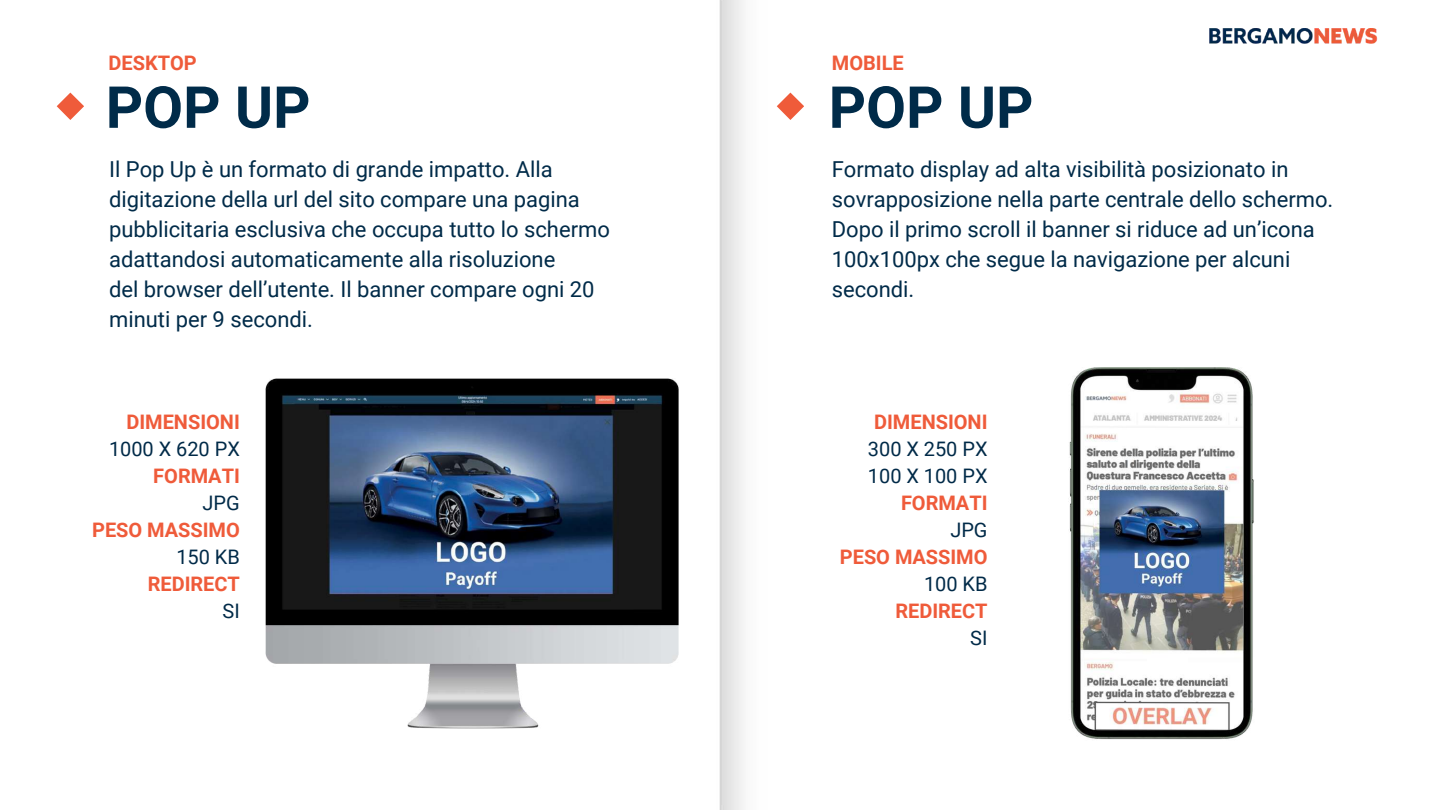
<style>
.page{position:relative;width:1440px;height:810px;background:#fff}
.page>*{position:absolute;margin:0;border:0;box-sizing:border-box;transform-origin:0 0}
.t1{font:700 58px "Roboto";color:#002b49}
.t2{font:22px/30px "Roboto";color:#002b49}
.t3{font:700 20px "Roboto";color:#ef5b3a}
.t4{font:20px/27px "Roboto";color:#002a48}
</style>
<div class="page">
<img style="left:56px;top:0;width:735px;height:810px">
<svg style="left:57px;top:93px;width:27px;height:27px"></svg>
<svg style="left:777px;top:93px;width:27px;height:27px"></svg>
<img style="left:1209px;top:28px;width:169px;height:16px">
<img style="left:1069px;top:367px;width:185px;height:372px">
<img style="left:265px;top:379px;width:414px;height:350px">
<p class="t3" style="left:109px;top:52px;width:90px">DESKTOP</p>
<h1 class="t1" style="left:106px;top:74px;width:206px">POP UP</h1>
<p class="t3" style="left:832px;top:52px;width:73px">MOBILE</p>
<h1 class="t1" style="left:829px;top:74px;width:206px">POP UP</h1>
<p class="t2" style="left:109px;top:154px;width:502px">Il Pop Up è un formato di grande impatto. Alla digitazione della url del sito compare una pagina pubblicitaria esclusiva che occupa tutto lo schermo adattandosi automaticamente alla risoluzione<br>del browser dell’utente. Il banner compare ogni 20 minuti per 9 secondi.</p>
<p class="t2" style="left:832px;top:154px;width:503px">Formato display ad alta visibilità posizionato in sovrapposizione nella parte centrale dello schermo.<br>Dopo il primo scroll il banner si riduce ad un’icona 100x100px che segue la navigazione per alcuni secondi.</p>
<p class="t3" style="left:126px;top:410px;width:115px">DIMENSIONI</p>
<p class="t4" style="left:109px;top:435px;width:132px">1000 X 620 PX</p>
<p class="t3" style="left:153px;top:464px;width:88px">FORMATI</p>
<p class="t4" style="left:203px;top:489px;width:39px">JPG</p>
<p class="t3" style="left:92px;top:518px;width:149px">PESO MASSIMO</p>
<p class="t4" style="left:176px;top:543px;width:65px">150 KB</p>
<p class="t3" style="left:148px;top:572px;width:94px">REDIRECT</p>
<p class="t4" style="left:223px;top:597px;width:19px">SI</p>
<p class="t3" style="left:874px;top:410px;width:115px">DIMENSIONI</p>
<p class="t4" style="left:868px;top:435px;width:121px">300 X 250 PX<br>100 X 100 PX</p>
<p class="t3" style="left:901px;top:491px;width:88px">FORMATI</p>
<p class="t4" style="left:950px;top:516px;width:39px">JPG</p>
<p class="t3" style="left:840px;top:545px;width:149px">PESO MASSIMO</p>
<p class="t4" style="left:924px;top:570px;width:65px">100 KB</p>
<p class="t3" style="left:895px;top:599px;width:94px">REDIRECT</p>
<p class="t4" style="left:970px;top:624px;width:19px">SI</p>
</div>
